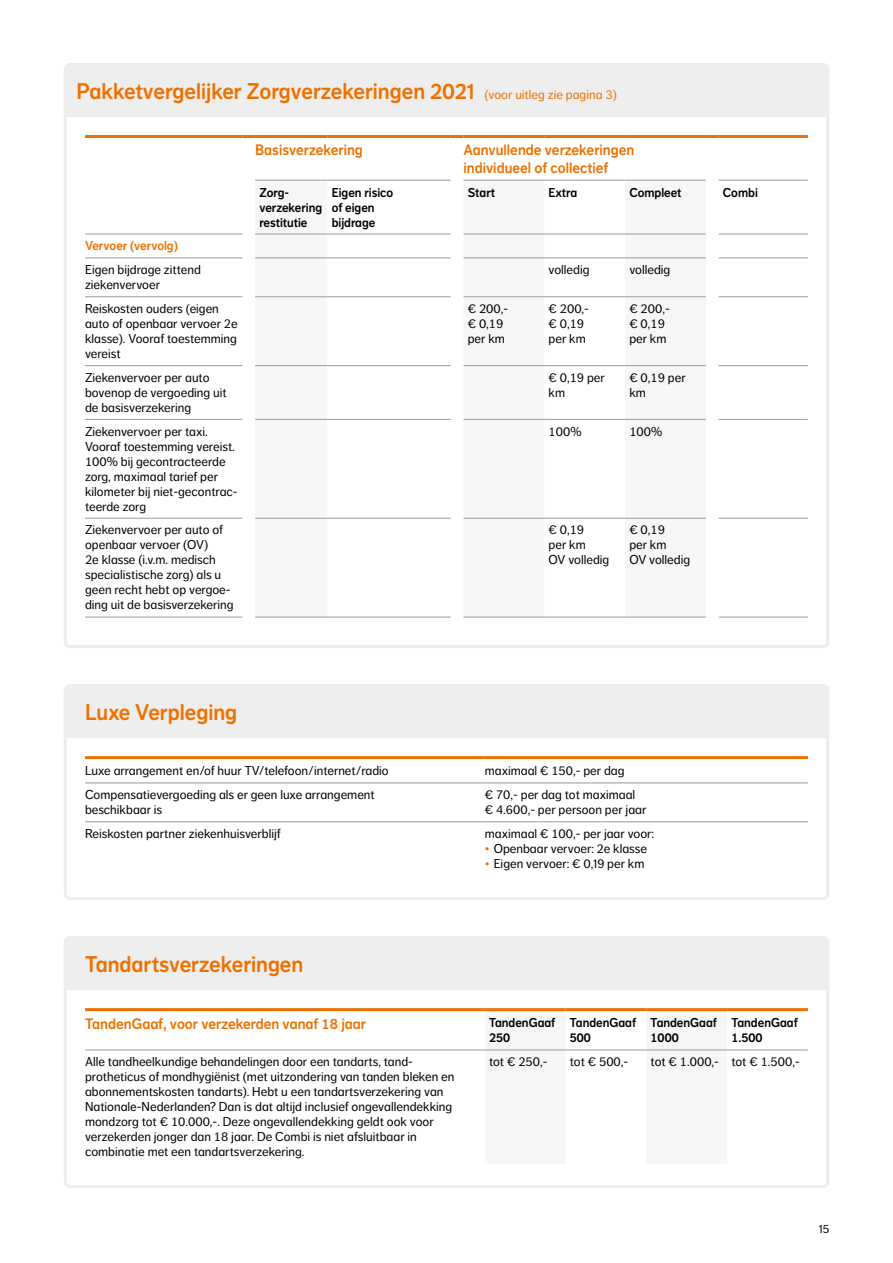
<style>
.page{position:relative;width:893px;height:1263px;background:#fff}
.page>*{position:absolute;margin:0;border:0;box-sizing:border-box;transform-origin:0 0}
.t1{font:22.5px "NN Dagny Display";color:#ee7100}
.t2{font:15px/18px "NN Dagny Display";color:#ee7100}
.t3{font:12.75px/15px "NN Dagny Text";color:#000}
.t4{font:12.75px/15px "NN Dagny Display";color:#000}
.t5{font:12.75px "NN Dagny Display";color:#ee7100}
.t6{font:12px "NN Dagny Text";color:#000}
.s1{font-family:"NN Dagny Text";font-size:12.75px}
.s2{color:#ee7100}
</style>
<div class="page">
<div style="left:64px;top:684px;width:765px;height:216px;border:3px solid #eeedee;border-radius:5px"></div>
<div style="left:64px;top:936px;width:765px;height:252px;border:3px solid #eeedee;border-radius:5px"></div>
<div style="left:64px;top:63px;width:765px;height:54px;background:#efeeee"></div>
<div style="left:64px;top:684px;width:765px;height:54px;background:#efeeee"></div>
<div style="left:64px;top:936px;width:765px;height:54px;background:#efeeee"></div>
<svg style="left:255px;top:258px;width:451px;height:260px;fill:#f6f6f7"></svg>
<hr style="left:85px;top:233px;width:157px;height:2px;background:#a6a5a5">
<hr style="left:255px;top:233px;width:72px;height:2px;background:#a6a5a5">
<hr style="left:327px;top:233px;width:124px;height:2px;background:#a6a5a5">
<hr style="left:463px;top:233px;width:81px;height:2px;background:#a6a5a5">
<hr style="left:544px;top:233px;width:81px;height:2px;background:#a6a5a5">
<hr style="left:625px;top:233px;width:81px;height:2px;background:#a6a5a5">
<hr style="left:719px;top:233px;width:89px;height:2px;background:#a6a5a5">
<hr style="left:85px;top:257px;width:157px;height:1px;background:#a6a5a5">
<hr style="left:255px;top:257px;width:72px;height:1px;background:#a6a5a5">
<hr style="left:327px;top:257px;width:124px;height:1px;background:#a6a5a5">
<hr style="left:463px;top:257px;width:81px;height:1px;background:#a6a5a5">
<hr style="left:544px;top:257px;width:81px;height:1px;background:#a6a5a5">
<hr style="left:625px;top:257px;width:81px;height:1px;background:#a6a5a5">
<hr style="left:719px;top:257px;width:89px;height:1px;background:#a6a5a5">
<hr style="left:85px;top:296px;width:157px;height:1px;background:#a6a5a5">
<hr style="left:255px;top:296px;width:72px;height:1px;background:#a6a5a5">
<hr style="left:327px;top:296px;width:124px;height:1px;background:#a6a5a5">
<hr style="left:463px;top:296px;width:81px;height:1px;background:#a6a5a5">
<hr style="left:544px;top:296px;width:81px;height:1px;background:#a6a5a5">
<hr style="left:625px;top:296px;width:81px;height:1px;background:#a6a5a5">
<hr style="left:719px;top:296px;width:89px;height:1px;background:#a6a5a5">
<hr style="left:85px;top:365px;width:157px;height:1px;background:#a6a5a5">
<hr style="left:255px;top:365px;width:72px;height:1px;background:#a6a5a5">
<hr style="left:327px;top:365px;width:124px;height:1px;background:#a6a5a5">
<hr style="left:463px;top:365px;width:81px;height:1px;background:#a6a5a5">
<hr style="left:544px;top:365px;width:81px;height:1px;background:#a6a5a5">
<hr style="left:625px;top:365px;width:81px;height:1px;background:#a6a5a5">
<hr style="left:719px;top:365px;width:89px;height:1px;background:#a6a5a5">
<hr style="left:85px;top:419px;width:157px;height:1px;background:#a6a5a5">
<hr style="left:255px;top:419px;width:72px;height:1px;background:#a6a5a5">
<hr style="left:327px;top:419px;width:124px;height:1px;background:#a6a5a5">
<hr style="left:463px;top:419px;width:81px;height:1px;background:#a6a5a5">
<hr style="left:544px;top:419px;width:81px;height:1px;background:#a6a5a5">
<hr style="left:625px;top:419px;width:81px;height:1px;background:#a6a5a5">
<hr style="left:719px;top:419px;width:89px;height:1px;background:#a6a5a5">
<hr style="left:85px;top:518px;width:157px;height:1px;background:#a6a5a5">
<hr style="left:255px;top:518px;width:72px;height:1px;background:#a6a5a5">
<hr style="left:327px;top:518px;width:124px;height:1px;background:#a6a5a5">
<hr style="left:463px;top:518px;width:81px;height:1px;background:#a6a5a5">
<hr style="left:544px;top:518px;width:81px;height:1px;background:#a6a5a5">
<hr style="left:625px;top:518px;width:81px;height:1px;background:#a6a5a5">
<hr style="left:719px;top:518px;width:89px;height:1px;background:#a6a5a5">
<hr style="left:85px;top:616px;width:157px;height:2px;background:#a6a5a5">
<hr style="left:255px;top:616px;width:72px;height:2px;background:#a6a5a5">
<hr style="left:327px;top:616px;width:124px;height:2px;background:#a6a5a5">
<hr style="left:463px;top:616px;width:81px;height:2px;background:#a6a5a5">
<hr style="left:544px;top:616px;width:81px;height:2px;background:#a6a5a5">
<hr style="left:625px;top:616px;width:81px;height:2px;background:#a6a5a5">
<hr style="left:719px;top:616px;width:89px;height:2px;background:#a6a5a5">
<hr style="left:85px;top:135px;width:157px;height:3px;background:#ee7100">
<svg style="left:242px;top:135px;width:13px;height:3px"></svg>
<hr style="left:255px;top:135px;width:72px;height:3px;background:#ee7100">
<hr style="left:327px;top:135px;width:124px;height:3px;background:#ee7100">
<svg style="left:451px;top:135px;width:12px;height:3px"></svg>
<hr style="left:463px;top:135px;width:81px;height:3px;background:#ee7100">
<hr style="left:544px;top:135px;width:81px;height:3px;background:#ee7100">
<hr style="left:625px;top:135px;width:81px;height:3px;background:#ee7100">
<svg style="left:706px;top:135px;width:13px;height:3px"></svg>
<hr style="left:719px;top:135px;width:89px;height:3px;background:#ee7100">
<hr style="left:255px;top:180px;width:72px;height:1px;background:#a6a5a5">
<hr style="left:327px;top:180px;width:124px;height:1px;background:#a6a5a5">
<hr style="left:463px;top:180px;width:81px;height:1px;background:#a6a5a5">
<hr style="left:544px;top:180px;width:81px;height:1px;background:#a6a5a5">
<hr style="left:625px;top:180px;width:81px;height:1px;background:#a6a5a5">
<hr style="left:719px;top:180px;width:89px;height:1px;background:#a6a5a5">
<hr style="left:85px;top:782px;width:400px;height:1px;background:#a6a5a5">
<hr style="left:485px;top:782px;width:323px;height:1px;background:#a6a5a5">
<hr style="left:85px;top:821px;width:400px;height:1px;background:#a6a5a5">
<hr style="left:485px;top:821px;width:323px;height:1px;background:#a6a5a5">
<hr style="left:85px;top:756px;width:400px;height:3px;background:#ee7100">
<hr style="left:485px;top:756px;width:323px;height:3px;background:#ee7100">
<svg style="left:485px;top:1011px;width:242px;height:40px"></svg>
<hr style="left:85px;top:1008px;width:400px;height:3px;background:#ee7100">
<hr style="left:485px;top:1008px;width:81px;height:3px;background:#ee7100">
<hr style="left:566px;top:1008px;width:80px;height:3px;background:#ee7100">
<hr style="left:646px;top:1008px;width:81px;height:3px;background:#ee7100">
<hr style="left:727px;top:1008px;width:81px;height:3px;background:#ee7100">
<hr style="left:85px;top:1049px;width:400px;height:1px;background:#a6a5a5">
<hr style="left:485px;top:1049px;width:81px;height:1px;background:#a6a5a5">
<hr style="left:566px;top:1049px;width:80px;height:1px;background:#a6a5a5">
<hr style="left:646px;top:1049px;width:81px;height:1px;background:#a6a5a5">
<hr style="left:727px;top:1049px;width:81px;height:1px;background:#a6a5a5">
<h1 class="t1" style="left:77px;top:78px;width:542px">Pakketvergelijker Zorgverzekeringen 2021 <span class="s1">(voor uitleg zie pagina 3)</span></h1>
<p class="t2" style="left:255px;top:141px;width:109px">Basisverzekering</p>
<p class="t2" style="left:463px;top:141px;width:172px">Aanvullende verzekeringen individueel of collectief</p>
<p class="t4" style="left:259px;top:185px;width:64px">Zorg&shy;verzekering restitutie</p>
<p class="t4" style="left:332px;top:185px;width:63px">Eigen risico of eigen bijdrage</p>
<p class="t4" style="left:468px;top:185px;width:29px">Start</p>
<p class="t4" style="left:549px;top:185px;width:30px">Extra</p>
<p class="t4" style="left:629px;top:185px;width:54px">Compleet</p>
<p class="t4" style="left:723px;top:185px;width:36px">Combi</p>
<p class="t5" style="left:85px;top:238px;width:94px">Vervoer (vervolg)</p>
<p class="t3" style="left:85px;top:262px;width:117px">Eigen bijdrage zittend ziekenvervoer</p>
<p class="t3" style="left:549px;top:262px;width:43px">volledig</p>
<p class="t3" style="left:629px;top:262px;width:43px">volledig</p>
<p class="t3" style="left:85px;top:301px;width:154px">Reiskosten ouders (eigen auto of openbaar vervoer 2e klasse). Vooraf toestemming vereist</p>
<p class="t3" style="left:468px;top:301px;width:42px">€ 200,- € 0,19 per km</p>
<p class="t3" style="left:549px;top:301px;width:42px">€ 200,- € 0,19 per km</p>
<p class="t3" style="left:629px;top:301px;width:42px">€ 200,- € 0,19 per km</p>
<p class="t3" style="left:85px;top:370px;width:143px">Ziekenvervoer per auto bovenop de vergoeding uit de basisverzekering</p>
<p class="t3" style="left:549px;top:370px;width:58px">€ 0,19 per km</p>
<p class="t3" style="left:629px;top:370px;width:58px">€ 0,19 per km</p>
<p class="t3" style="left:85px;top:424px;width:154px">Ziekenvervoer per taxi.<br>Vooraf toestemming vereist.<br>100% bij gecontracteerde zorg, maximaal tarief per kilometer bij niet-gecontrac&shy;teerde zorg</p>
<p class="t3" style="left:549px;top:424px;width:35px">100%</p>
<p class="t3" style="left:629px;top:424px;width:35px">100%</p>
<p class="t3" style="left:85px;top:523px;width:150px">Ziekenvervoer per auto of openbaar vervoer (OV)<br>2e klasse (i.v.m. medisch specialistische zorg) als u geen recht hebt op vergoe&shy;ding uit de basisverzekering</p>
<p class="t3" style="left:549px;top:523px;width:62px">€ 0,19<br>per km<br>OV volledig</p>
<p class="t3" style="left:629px;top:523px;width:62px">€ 0,19<br>per km<br>OV volledig</p>
<h1 class="t1" style="left:85px;top:699px;width:154px">Luxe Verpleging</h1>
<p class="t3" style="left:85px;top:763px;width:305px">Luxe arrangement en/of huur TV/telefoon/internet/radio</p>
<p class="t3" style="left:485px;top:763px;width:141px">maximaal € 150,- per dag</p>
<p class="t3" style="left:85px;top:787px;width:291px">Compensatievergoeding als er geen luxe arrangement beschikbaar is</p>
<p class="t3" style="left:485px;top:787px;width:163px">€ 70,- per dag tot maximaal € 4.600,- per persoon per jaar</p>
<p class="t3" style="left:85px;top:826px;width:197px">Reiskosten partner ziekenhuisverblijf</p>
<p class="t3" style="left:485px;top:826px;width:171px">maximaal € 100,- per jaar voor:</p>
<p class="t3" style="left:485px;top:841px;width:164px"><span class="s2">•</span> Openbaar vervoer: 2e klasse</p>
<p class="t3" style="left:485px;top:856px;width:161px"><span class="s2">•</span> Eigen vervoer: € 0,19 per km</p>
<h1 class="t1" style="left:85px;top:951px;width:220px">Tandartsverzekeringen</h1>
<p class="t2" style="left:85px;top:1015px;width:282px">TandenGaaf, voor verzekerden vanaf 18 jaar</p>
<p class="t4" style="left:489px;top:1015px;width:68px">TandenGaaf<br>250</p>
<p class="t4" style="left:570px;top:1015px;width:68px">TandenGaaf<br>500</p>
<p class="t4" style="left:651px;top:1015px;width:68px">TandenGaaf<br>1000</p>
<p class="t4" style="left:731px;top:1015px;width:68px">TandenGaaf<br>1.500</p>
<p class="t3" style="left:85px;top:1054px;width:371px">Alle tandheelkundige behandelingen door een tandarts, tand&shy;protheticus of mondhygiënist (met uitzondering van tanden bleken en abonnementskosten tandarts). Hebt u een tandartsverzekering van Nationale-Nederlanden? Dan is dat altijd inclusief ongevallendekking mondzorg tot € 10.000,-. Deze ongevallendekking geldt ook voor verzekerden jonger dan 18 jaar. De Combi is niet afsluitbaar in combinatie met een tandartsverzekering.</p>
<p class="t3" style="left:489px;top:1054px;width:60px">tot € 250,-</p>
<p class="t3" style="left:570px;top:1054px;width:60px">tot € 500,-</p>
<p class="t3" style="left:651px;top:1054px;width:151px">tot € 1.000,- tot € 1.500,-</p>
<p class="t6" style="left:819px;top:1222px;width:12px">15</p>
</div>
